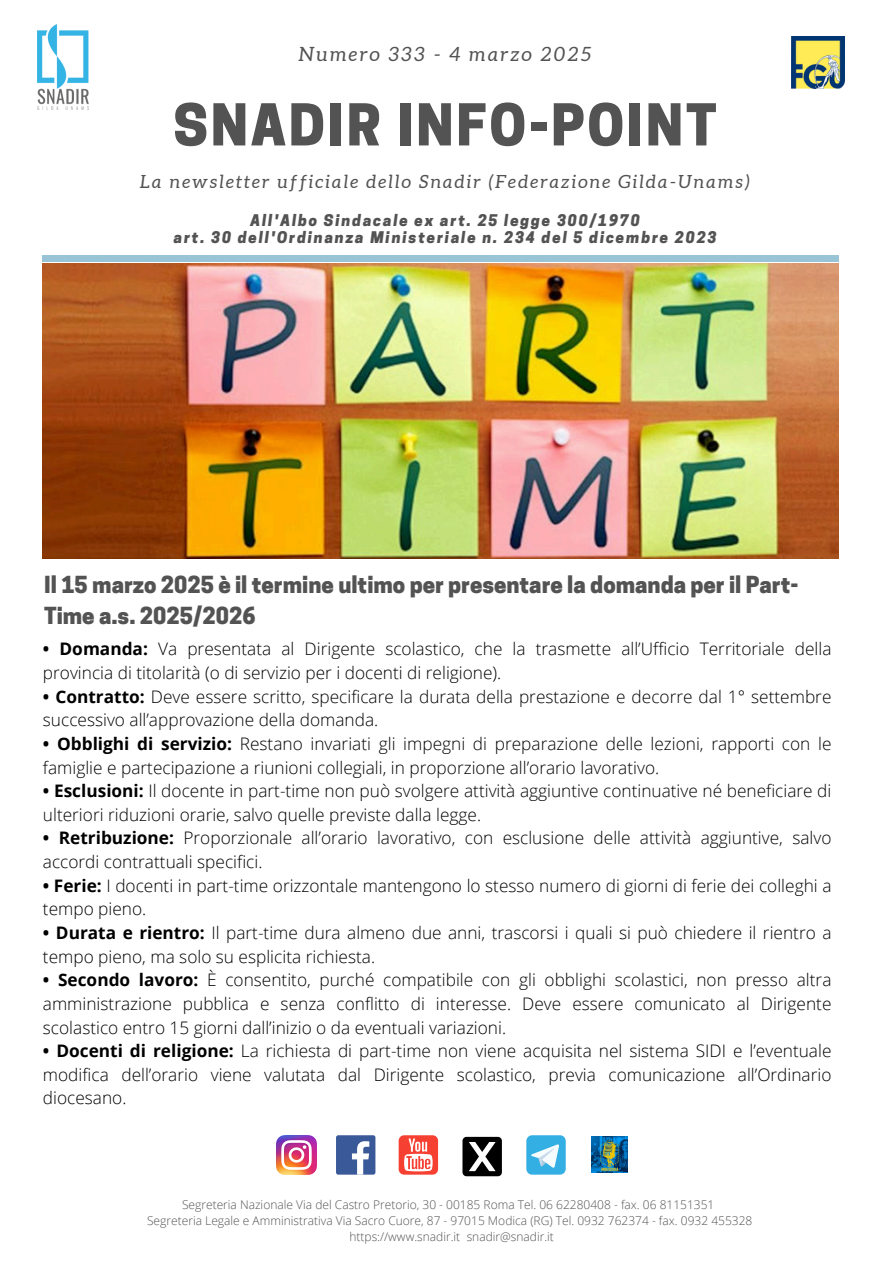
<style>
.page{position:relative;width:894px;height:1264px;background:#fff}
.page>*{position:absolute;margin:0;border:0;box-sizing:border-box;transform-origin:0 0}
.t1{font:800 54.15px "Cooper Hewitt";letter-spacing:.05em;color:#535353}
.t2{font:800 22.05px/30.3px "Cooper Hewitt";color:#535353}
.t3{font:italic 19.65px "Aleo";letter-spacing:.12em;color:#535353}
.t4{font:italic 18.15px "Aleo";letter-spacing:.12em;color:#535353}
.t5{font:300 17.25px/23.7px "Open Sans";color:#000}
.t6{font:italic 800 15.15px/16.8px "Cooper Hewitt";letter-spacing:.12em;color:#535353;text-align:center}
.t7{font:300 12px/16px "Open Sans";color:#535353;text-align:center}
.s1{font-weight:700}
</style>
<div class="page">
<div style="left:43px;top:255px;width:795px;height:6px;background:#99c4d6"></div>
<img style="left:37px;top:25px;width:52px;height:84px">
<img style="left:791px;top:36px;width:53px;height:53px">
<img style="left:277px;top:1135px;width:39px;height:39px">
<div style="left:336px;top:1135px;width:39px;height:39px;background:#3a5999;border-radius:2px"></div>
<svg style="left:352px;top:1141px;width:17px;height:33px"></svg>
<div style="left:398px;top:1135px;width:40px;height:39px;background:#f54032;border-radius:5px"></div>
<svg style="left:404px;top:1138px;width:28px;height:33px"></svg>
<svg style="left:526px;top:1135px;width:39px;height:39px"></svg>
<img style="left:591px;top:1136px;width:36px;height:36px">
<svg style="left:462px;top:1136px;width:39px;height:40px"></svg>
<img style="left:43px;top:264px;width:795px;height:294px">
<p class="t3" style="left:299px;top:43px;width:294px">Numero 333 - 4 marzo 2025</p>
<h1 class="t1" style="left:173px;top:105px;width:544px">SNADIR INFO-POINT</h1>
<p class="t4" style="left:140px;top:171px;width:611px">La newsletter ufficiale dello Snadir (Federazione Gilda-Unams)</p>
<p class="t6" style="left:174px;top:214px;width:544px">All'Albo Sindacale ex art. 25 legge 300/1970<br>art. 30 dell'Ordinanza Ministeriale n. 234 del 5 dicembre 2023</p>
<p class="t2" style="left:44px;top:572px;width:755px">Il 15 marzo 2025 è il termine ultimo per presentare la domanda per il Part-<br>Time a.s. 2025/2026</p>
<p class="t5" style="left:43px;top:637px;width:789px"><span class="s1">• Domanda:</span> Va presentata al Dirigente scolastico, che la trasmette all’Ufficio Territoriale della provincia di titolarità (o di servizio per i docenti di religione).</p>
<p class="t5" style="left:43px;top:684px;width:789px"><span class="s1">• Contratto:</span> Deve essere scritto, specificare la durata della prestazione e decorre dal 1° settembre successivo all’approvazione della domanda.</p>
<p class="t5" style="left:43px;top:731px;width:789px"><span class="s1">• Obblighi di servizio:</span> Restano invariati gli impegni di preparazione delle lezioni, rapporti con le famiglie e partecipazione a riunioni collegiali, in proporzione all’orario lavorativo.</p>
<p class="t5" style="left:43px;top:778px;width:789px"><span class="s1">• Esclusioni:</span> Il docente in part-time non può svolgere attività aggiuntive continuative né beneficiare di ulteriori riduzioni orarie, salvo quelle previste dalla legge.</p>
<p class="t5" style="left:43px;top:826px;width:789px"><span class="s1">• Retribuzione:</span> Proporzionale all’orario lavorativo, con esclusione delle attività aggiuntive, salvo accordi contrattuali specifici.</p>
<p class="t5" style="left:43px;top:873px;width:789px"><span class="s1">• Ferie:</span> I docenti in part-time orizzontale mantengono lo stesso numero di giorni di ferie dei colleghi a tempo pieno.</p>
<p class="t5" style="left:43px;top:920px;width:789px"><span class="s1">• Durata e rientro:</span> Il part-time dura almeno due anni, trascorsi i quali si può chiedere il rientro a tempo pieno, ma solo su esplicita richiesta.</p>
<p class="t5" style="left:43px;top:967px;width:789px;text-align:justify"><span class="s1">• Secondo lavoro:</span> È consentito, purché compatibile con gli obblighi scolastici, non presso altra amministrazione pubblica e senza conflitto di interesse. Deve essere comunicato al Dirigente scolastico entro 15 giorni dall’inizio o da eventuali variazioni.</p>
<p class="t5" style="left:43px;top:1038px;width:789px;text-align:justify"><span class="s1">• Docenti di religione:</span> La richiesta di part-time non viene acquisita nel sistema SIDI e l’eventuale modifica dell’orario viene valutata dal Dirigente scolastico, previa comunicazione all’Ordinario diocesano.</p>
<p class="t7" style="left:147px;top:1196px;width:606px">Segreteria Nazionale Via del Castro Pretorio, 30 - 00185 Roma Tel. 06 62280408 - fax. 06 81151351<br>Segreteria Legale e Amministrativa Via Sacro Cuore, 87 - 97015 Modica (RG) Tel. 0932 762374 - fax. 0932 455328 https://www.snadir.it snadir@snadir.it</p>
</div>
